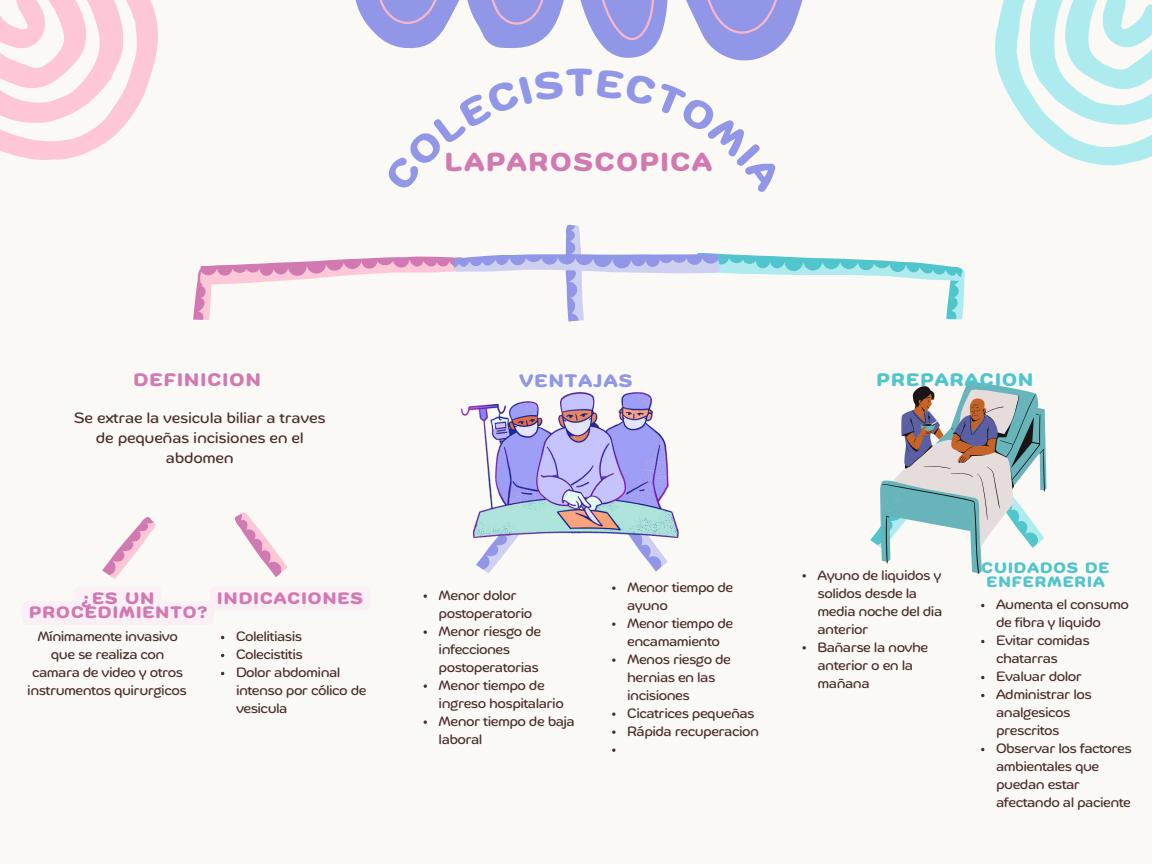
<style>
.page{position:relative;width:1152px;height:864px;background:#faf9f6}
.page>*{position:absolute;margin:0;border:0;box-sizing:border-box;transform-origin:0 0}
.t1{font:700 25.8px "Mommi";letter-spacing:.07em;color:#d279b1}
.t2{font:700 18px "Mommi";letter-spacing:.07em;color:#50c5cc}
.t3{font:700 18px "Mommi";letter-spacing:.07em;color:#d279b1}
.t4{font:700 18px "Mommi";letter-spacing:.07em;color:#9197e6}
.t5{font:700 16.5px/14.7px "Mommi";letter-spacing:.07em;color:#d279b1;text-align:center}
.t6{font:15px/20.2px "Mommi";letter-spacing:-.02em;color:#4c2e29;text-align:center}
.t7{font:700 15px/13.5px "Mommi";letter-spacing:.07em;color:#50c5cc;text-align:center}
.t8{font:13.5px/18px "Mommi";letter-spacing:-.04em;color:#4c2e29}
</style>
<div class="page">
<svg style="left:0;top:0;width:158px;height:160px"></svg>
<svg style="left:355px;top:0;width:448px;height:60px"></svg>
<svg style="left:193px;top:224px;width:772px;height:98px"></svg>
<svg style="left:102px;top:517px;width:54px;height:62px"></svg>
<svg style="left:235px;top:512px;width:53px;height:65px"></svg>
<svg style="left:1076px;top:159px;width:68px;height:7px"></svg>
<svg style="left:995px;top:0;width:157px;height:159px"></svg>
<svg style="left:476px;top:538px;width:41px;height:36px"></svg>
<svg style="left:631px;top:538px;width:37px;height:34px"></svg>
<img style="left:462px;top:393px;width:217px;height:145px">
<svg style="left:870px;top:382px;width:177px;height:192px"></svg>
<div style="left:210px;top:587px;width:160px;height:23px;background:#f9eff5;border-radius:6px"></div>
<svg style="left:424px;top:594px;width:3px;height:4px"></svg>
<svg style="left:424px;top:630px;width:3px;height:4px"></svg>
<svg style="left:424px;top:684px;width:3px;height:4px"></svg>
<svg style="left:424px;top:720px;width:3px;height:4px"></svg>
<svg style="left:612px;top:586px;width:4px;height:4px"></svg>
<svg style="left:612px;top:622px;width:4px;height:4px"></svg>
<svg style="left:612px;top:658px;width:4px;height:4px"></svg>
<svg style="left:612px;top:712px;width:4px;height:4px"></svg>
<svg style="left:612px;top:730px;width:4px;height:4px"></svg>
<svg style="left:612px;top:748px;width:4px;height:4px"></svg>
<svg style="left:802px;top:574px;width:4px;height:4px"></svg>
<svg style="left:802px;top:646px;width:4px;height:4px"></svg>
<p class="t1" style="left:445px;top:151px;width:269px">LAPAROSCOPICA</p>
<h1 class="t3" style="left:133px;top:372px;width:129px">DEFINICION</h1>
<h2 class="t2" style="left:877px;top:372px;width:158px">PREPARACION</h2>
<p class="t4" style="left:520px;top:372px;width:114px">VENTAJAS</p>
<p class="t6" style="left:74px;top:408px;width:253px">Se extrae la vesicula biliar a traves de pequeñas incisiones en el abdomen</p>
<p class="t5" style="left:29px;top:591px;width:179px">¿ES UN<br>PROCEDIMIENTO?</p>
<p class="t5" style="left:217px;top:591px;width:147px">INDICACIONES</p>
<p class="t8" style="left:27px;top:628px;width:161px;text-align:center">Mínimamente invasivo que se realiza con camara de video y otros instrumentos quirurgicos</p>
<p class="t8" style="left:236px;top:628px;width:68px">Colelitiasis</p>
<p class="t8" style="left:236px;top:646px;width:68px">Colecistitis</p>
<p class="t8" style="left:236px;top:664px;width:132px">Dolor abdominal intenso por cólico de vesicula</p>
<p class="t8" style="left:439px;top:587px;width:95px">Menor dolor postoperatorio</p>
<p class="t8" style="left:439px;top:623px;width:104px">Menor riesgo de infecciones postoperatorias</p>
<h3 class="t8" style="left:439px;top:677px;width:127px">Menor tiempo de ingreso hospitalario</h3>
<h5 class="t8" style="left:439px;top:713px;width:138px">Menor tiempo de baja laboral</h5>
<p class="t8" style="left:627px;top:579px;width:108px">Menor tiempo de ayuno</p>
<h3 class="t8" style="left:627px;top:615px;width:108px">Menor tiempo de encamamiento</h3>
<p class="t8" style="left:627px;top:651px;width:105px">Menos riesgo de hernias en las incisiones</p>
<p class="t8" style="left:627px;top:705px;width:129px">Cicatrices pequeñas</p>
<h3 class="t8" style="left:627px;top:723px;width:133px">Rápida recuperacion</h3>
<p class="t8" style="left:818px;top:567px;width:126px">Ayuno de liquidos y solidos desde la media noche del dia anterior</p>
<p class="t8" style="left:818px;top:639px;width:112px">Bañarse la novhe anterior o en la mañana</p>
<p class="t7" style="left:982px;top:562px;width:129px">CUIDADOS DE<br>ENFERMERIA</p>
<p class="t8" style="left:996px;top:596px;width:134px">Aumenta el consumo de fibra y liquido</p>
<h3 class="t8" style="left:996px;top:632px;width:95px">Evitar comidas chatarras</h3>
<p class="t8" style="left:996px;top:668px;width:87px">Evaluar dolor</p>
<p class="t8" style="left:996px;top:686px;width:97px">Administrar los analgesicos prescritos</p>
<p class="t8" style="left:996px;top:740px;width:137px">Observar los factores ambientales que puedan estar afectando al paciente</p>
</div>
